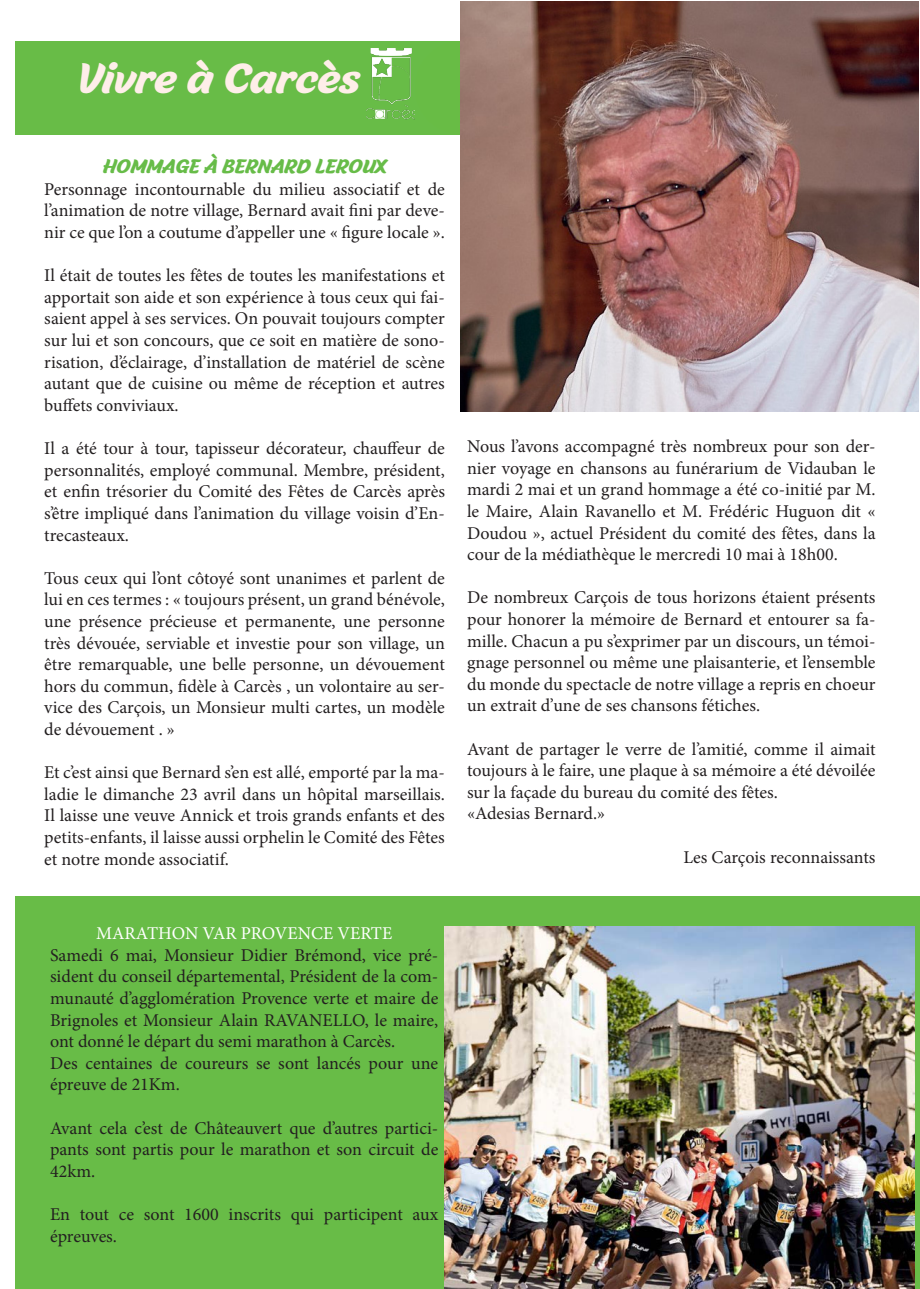
<style>
.page{position:relative;width:920px;height:1289px;background:#fff}
.page>*{position:absolute;margin:0;border:0;box-sizing:border-box;transform-origin:0 0}
.t1{font:42px "Malvie";color:#feeee9}
.t2{font:19.5px "Malvie";color:#67bc48}
.t3{font:18px/21.6px "Minion Pro";color:#231f20;text-align:justify}
.t4{font:18px "Minion Pro";color:#fff}
</style>
<div class="page">
<div style="left:16px;top:41px;width:444px;height:93px;background:#68bc47"></div>
<img style="left:367px;top:49px;width:48px;height:70px">
<img style="left:460px;top:1px;width:457px;height:410px">
<div style="left:16px;top:896px;width:903px;height:393px;background:#68bc47"></div>
<img style="left:445px;top:926px;width:469px;height:363px">
<h1 class="t1" style="left:77px;top:51px;width:283px">Vivre à Carcès</h1>
<p class="t2" style="left:103px;top:154px;width:285px">HOMMAGE À BERNARD LEROUX</p>
<p class="t3" style="left:44px;top:178px;width:402px">Personnage incontournable du milieu associatif et de l’animation de notre village, Bernard avait fini par deve&shy;nir ce que l’on a coutume d’appeller une « figure locale ».</p>
<p class="t3" style="left:44px;top:265px;width:402px">Il était de toutes les fêtes de toutes les manifestations et apportait son aide et son expérience à tous ceux qui fai&shy;saient appel à ses services. On pouvait toujours compter sur lui et son concours, que ce soit en matière de sono&shy;risation, d’éclairage, d’installation de matériel de scène autant que de cuisine ou même de réception et autres buffets conviviaux.</p>
<p class="t3" style="left:44px;top:438px;width:402px">Il a été tour à tour, tapisseur décorateur, chauffeur de personnalités, employé communal. Membre, président, et enfin trésorier du Comité des Fêtes de Carcès après s’être impliqué dans l’animation du village voisin d’En&shy;trecasteaux.</p>
<p class="t3" style="left:44px;top:567px;width:402px">Tous ceux qui l’ont côtoyé sont unanimes et parlent de lui en ces termes : « toujours présent, un grand bénévole, une présence précieuse et permanente, une personne très dévouée, serviable et investie pour son village, un être remarquable, une belle personne, un dévouement hors du commun, fidèle à Carcès , un volontaire au ser&shy;vice des Carçois, un Monsieur multi cartes, un modèle de dévouement . »</p>
<p class="t3" style="left:44px;top:762px;width:402px">Et c’est ainsi que Bernard s’en est allé, emporté par la ma&shy;ladie le dimanche 23 avril dans un hôpital marseillais.<br>Il laisse une veuve Annick et trois grands enfants et des petits-enfants, il laisse aussi orphelin le Comité des Fêtes et notre monde associatif.</p>
<p class="t3" style="left:467px;top:436px;width:410px">Nous l’avons accompagné très nombreux pour son der&shy;nier voyage en chansons au funérarium de Vidauban le mardi 2 mai et un grand hommage a été co-initié par M. le Maire, Alain Ravanello et M. Frédéric Huguon dit « Doudou », actuel Président du comité des fêtes, dans la cour de la médiathèque le mercredi 10 mai à 18h00.</p>
<p class="t3" style="left:467px;top:587px;width:410px">De nombreux Carçois de tous horizons étaient présents pour honorer la mémoire de Bernard et entourer sa fa&shy;mille. Chacun a pu s’exprimer par un discours, un témoi&shy;gnage personnel ou même une plaisanterie, et l’ensemble du monde du spectacle de notre village a repris en choeur un extrait d’une de ses chansons fétiches.</p>
<p class="t3" style="left:467px;top:738px;width:410px">Avant de partager le verre de l’amitié, comme il aimait toujours à le faire, une plaque à sa mémoire a été dévoilée sur la façade du bureau du comité des fêtes.</p>
<p class="t3" style="left:467px;top:803px;width:140px">«Adesias Bernard.»</p>
<p class="t3" style="left:683px;top:846px;width:193px">Les Carçois reconnaissants</p>
<p class="t4" style="left:96px;top:921px;width:297px">MARATHON VAR PROVENCE VERTE</p>
<p class="t3" style="left:50px;top:944px;width:390px">Samedi 6 mai, Monsieur Didier Brémond, vice pré&shy;sident du conseil départemental, Président de la com&shy;munauté d’agglomération Provence verte et maire de Brignoles et Monsieur Alain RAVANELLO, le maire, ont donné le départ du semi marathon à Carcès.</p>
<p class="t3" style="left:50px;top:1052px;width:389px">Des centaines de coureurs se sont lancés pour une épreuve de 21Km.</p>
<p class="t3" style="left:50px;top:1117px;width:389px">Avant cela c’est de Châteauvert que d’autres partici&shy;pants sont partis pour le marathon et son circuit de 42km.</p>
<p class="t3" style="left:50px;top:1203px;width:389px">En tout ce sont 1600 inscrits qui participent aux épreuves.</p>
</div>
